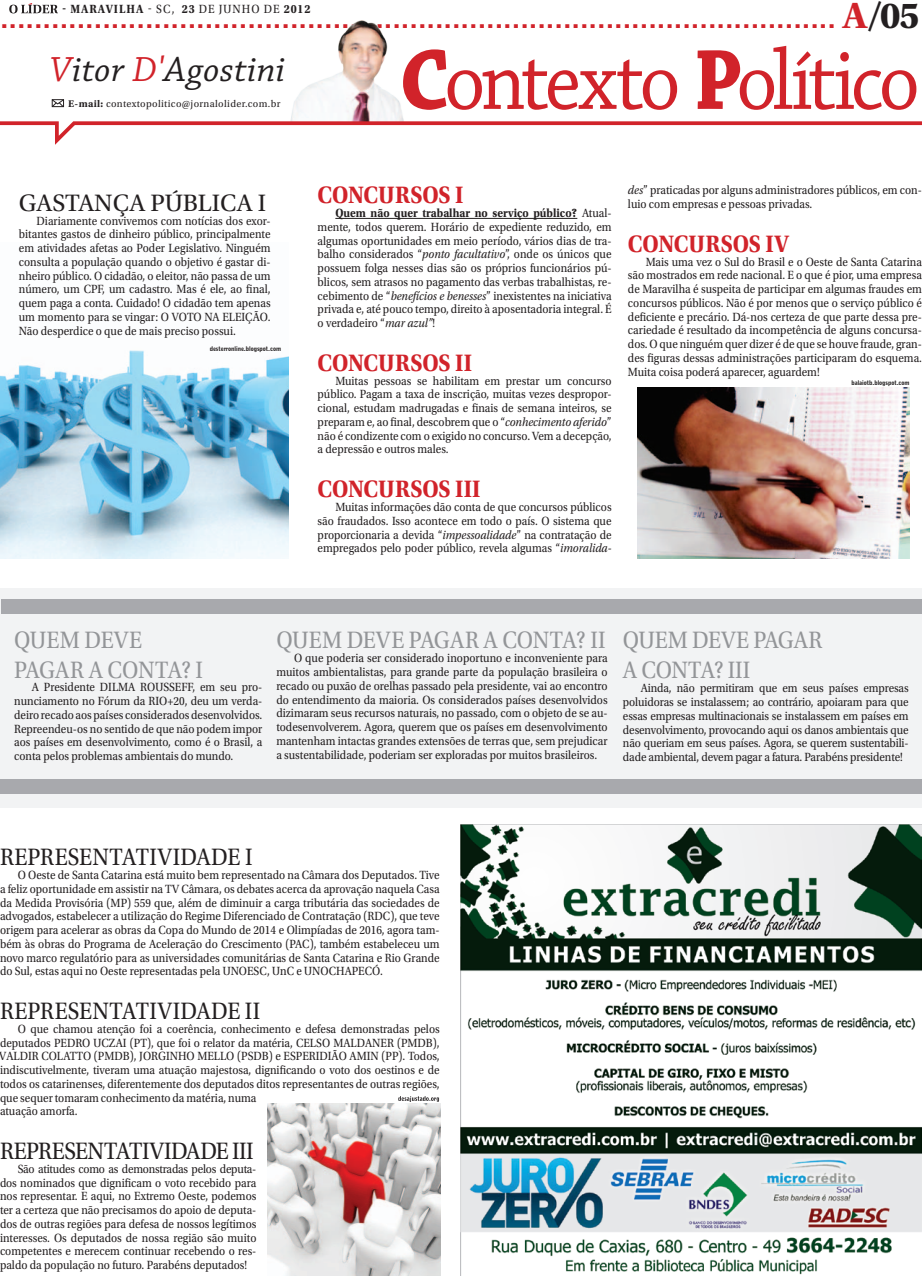
<style>
.page{position:relative;width:922px;height:1276px;background:#fff}
.page>*{position:absolute;margin:0;border:0;box-sizing:border-box;transform-origin:0 0}
.t1{font:90px "Chaparral Pro";letter-spacing:-.055em;color:#d1232a;scale:.9 1}
.t2{font:700 38.25px "Utopia Std";color:#231f20}
.t3{font:italic 36.75px "Chaparral Pro";letter-spacing:.015em;color:#231f20}
.t4{font:25px/30px "Utopia Std";letter-spacing:-.005em;color:#939598;scale:.9 1}
.t5{font:25px "Utopia Std";color:#231f20;scale:.9 1}
.t6{font:700 25px "Utopia Std";letter-spacing:-.005em;color:#d1232a;scale:.9 1}
.t7{font:25px "Utopia Std";color:#231f20}
.t8{font:700 24.12px "Rockwell";color:#d1232a}
.t9{font:12.5px/13.8px "Utopia Std";color:#231f20;text-align:justify;scale:.9 1}
.t10{font:700 12.5px "Utopia Std";letter-spacing:.085em;color:#231f20;scale:.9 1}
.t11{font:10.25px "Utopia Std";color:#231f20}
.t12{font:900 6.25px "Bell Gothic BT";letter-spacing:-.01em;color:#231f20;scale:.96 1}
.s1{color:#d1232a}
.s2{font-weight:400}
.s3{font-weight:700}
.s4{font-style:italic}
</style>
<div class="page">
<svg style="left:9px;top:3px;width:49px;height:10px"></svg>
<div style="left:0;top:588px;width:921px;height:220px;background:#f2f3f4"></div>
<div style="left:1px;top:599px;width:920px;height:14px;background:#a8a9ad"></div>
<div style="left:0;top:779px;width:921px;height:14px;background:#a8a9ad"></div>
<hr style="left:335px;top:218px;width:242px;height:1px;background:#231f20">
<img style="left:0;top:350px;width:289px;height:208px">
<img style="left:291px;top:20px;width:112px;height:99px">
<svg style="left:0;top:119px;width:921px;height:26px"></svg>
<svg style="left:51px;top:99px;width:13px;height:9px"></svg>
<img style="left:460px;top:824px;width:461px;height:452px">
<img style="left:637px;top:388px;width:272px;height:170px">
<svg style="left:398px;top:1096px;width:41px;height:6px"></svg>
<img style="left:267px;top:1103px;width:173px;height:173px">
<h2 class="t2" style="left:842px;top:-7px;width:79px"><span class="s1">a</span>/05</h2>
<p class="t10" style="left:62px;top:2px;width:277px">- MARAVILHA <span class="s2">- SC,</span> 23 <span class="s2">de JUNHO DE</span> 2012</p>
<h3 class="t8" style="left:0;top:5px;width:837px">..................................................................................................</h3>
<h1 class="t1" style="left:399px;top:31px;width:579px"><span class="s3">C</span>ontexto <span class="s3">P</span>olítico</h1>
<h3 class="t3" style="left:50px;top:49px;width:237px"><span class="s1">V</span>itor <span class="s1">D'</span>Agostini</h3>
<p class="t11" style="left:68px;top:98px;width:214px"><span class="s3">E-mail:</span> contextopolitico@jornalolider.com.br</p>
<h3 class="t7" style="left:19px;top:189px;width:247px">GASTANÇA PÚBLICA I</h3>
<p class="t9" style="left:19px;top:214px;width:281px;text-indent:18px">Diariamente convivemos com notícias dos exor&shy;bitantes gastos de dinheiro público, principalmente em atividades afetas ao Poder Legislativo. Ninguém consulta a população quando o objetivo é gastar di&shy;nheiro público. O cidadão, o eleitor, não passa de um número, um CPF, um cadastro. Mas é ele, ao final, quem paga a conta. Cuidado! O cidadão tem apenas um momento para se vingar: O VOTO NA ELEI ÇÃO.<br>Não desperdice o que de mais preciso possui.</p>
<p class="t12" style="left:210px;top:345px;width:76px">desterronline.blogspot.com</p>
<h3 class="t6" style="left:317px;top:181px;width:164px">CONCURSOS I</h3>
<p class="t9" style="left:317px;top:206px;width:328px;text-indent:18px"><span class="s3">Quem não quer trabalhar no serviço público?</span> Atual&shy;mente, todos querem. Horário de expediente reduzido, em algumas oportunidades em meio período, vários dias de tra&shy;balho considerados “<span class="s4">ponto facultativo</span>”, onde os únicos que possuem folga nesses dias são os próprios funcionários pú&shy;blicos, sem atrasos no pagamento das verbas trabalhistas, re&shy;cebimento de “<span class="s4">benefícios e benesses</span>” inexistentes na iniciativa privada e, até pouco tempo, direito à aposentadoria integral. É o verdadeiro “<span class="s4">mar azul”</span>!</p>
<h3 class="t6" style="left:317px;top:348px;width:173px">CONCURSOS II</h3>
<p class="t9" style="left:317px;top:374px;width:328px;text-indent:18px">Muitas pessoas se habilitam em prestar um concurso público. Pagam a taxa de inscrição, muitas vezes despropor&shy;cional, estudam madrugadas e finais de semana inteiros, se preparam e, ao final, descobrem que o “<span class="s4">conhecimento aferido</span>” não é condizente com o exigido no concurso. Vem a decepção, a depressão e outros males.</p>
<h3 class="t6" style="left:317px;top:474px;width:182px">CONCURSOS III</h3>
<p class="t9" style="left:317px;top:500px;width:328px;text-indent:18px">Muitas informações dão conta de que concursos públicos são fraudados. Isso acontece em todo o país. O sistema que proporcionaria a devida “<span class="s4">impessoalidade</span>” na contratação de empregados pelo poder público, revela algumas “<span class="s4">imoralida-</span></p>
<p class="t9" style="left:627px;top:184px;width:328px"><span class="s4">des</span>” praticadas por alguns administradores públicos, em con&shy;luio com empresas e pessoas privadas.</p>
<h3 class="t6" style="left:627px;top:229px;width:181px">CONCURSOS IV</h3>
<p class="t9" style="left:627px;top:255px;width:328px;text-indent:18px">Mais uma vez o Sul do Brasil e o Oeste de Santa Catarina são mostrados em rede nacional. E o que é pior, uma empresa de Maravilha é suspeita de participar em algumas fraudes em concursos públicos. Não é por menos que o serviço público é deficiente e precário. Dá-nos certeza de que parte dessa pre&shy;cariedade é resultado da incompetência de alguns concursa&shy;dos. O que ninguém quer dizer é de que se houve fraude, gran&shy;des figuras dessas administrações participaram do esquema.<br>Muita coisa poderá aparecer, aguardem!</p>
<p class="t12" style="left:851px;top:379px;width:62px">balaiotb.blogspot.com</p>
<h3 class="t4" style="left:14px;top:625px;width:210px">QUEM DEVE<br>PAGAR A CONTA? I</h3>
<p class="t9" style="left:14px;top:680px;width:277px;text-indent:18px">A Presidente DILMA ROUSSEFF, em seu pro&shy;nunciamento no Fórum da RIO+20, deu um verda&shy;deiro recado aos países considerados desenvolvidos.<br>Repreendeu-os no sentido de que não podem impor aos países em desenvolvimento, como é o Brasil, a conta pelos problemas ambientais do mundo.</p>
<h3 class="t4" style="left:276px;top:626px;width:358px">QUEM DEVE PAGAR A CONTA? II</h3>
<p class="t9" style="left:276px;top:651px;width:369px;text-indent:18px">O que poderia ser considerado inoportuno e inconveniente para muitos ambientalistas, para grande parte da população brasileira o recado ou puxão de orelhas passado pela presidente, vai ao encontro do entendimento da maioria. Os considerados países desenvolvidos dizimaram seus recursos naturais, no passado, com o objeto de se au&shy;todesenvolverem. Agora, querem que os países em desenvolvimento mantenham intactas grandes extensões de terras que, sem prejudicar a sustentabilidade, poderiam ser exploradas por muitos brasileiros.</p>
<h3 class="t4" style="left:622px;top:626px;width:223px">QUEM DEVE PAGAR<br>A CONTA? III</h3>
<p class="t9" style="left:622px;top:681px;width:319px;text-indent:18px">Ainda, não permitiram que em seus países empresas poluidoras se instalassem; ao contrário, apoiaram para que essas empresas multinacionais se instalassem em países em desenvolvimento, provocando aqui os danos ambientais que não queriam em seus países. Agora, se querem sustentabili&shy;dade ambiental, devem pagar a fatura. Parabéns presidente!</p>
<h3 class="t5" style="left:0;top:843px;width:136px">REPRESENTATI</h3>
<h3 class="t5" style="left:158px;top:843px;width:33px">VIDADE</h3>
<h3 class="t5" style="left:245px;top:843px;width:8px">I</h3>
<p class="t9" style="left:0;top:868px;width:490px;text-indent:18px">O Oeste de Santa Catarina está muito bem representado na Câmara dos Deputados. Tive a feliz oportunidade em assistir na TV Câmara, os debates acerca da aprovação naquela Casa da Medida Provisória (MP) 559 que, além de diminuir a carga tributária das sociedades de advogados, estabelecer a utilização do Regime Diferenciado de Contratação (RDC), que teve origem para acelerar as obras da Copa do Mundo de 2014 e Olimpíadas de 2016, agora tam&shy;bém às obras do Programa de Aceleração do Crescimento (PAC), também estabeleceu um novo marco regulatório para as universidades comunitárias de Santa Catarina e Rio Grande do Sul, estas aqui no Oeste representadas pela UNOESC, UnC e UNOCHAPECÓ.</p>
<h3 class="t5" style="left:0;top:997px;width:136px">REPRESENTATI</h3>
<h3 class="t5" style="left:158px;top:997px;width:33px">VIDADE</h3>
<h3 class="t5" style="left:245px;top:997px;width:9px">II</h3>
<p class="t9" style="left:0;top:1022px;width:490px;text-align:left;text-indent:18px">O que chamou atenção foi a coerência, conhecimento e defesa demonstradas pelos deputados PEDRO UCZAI (PT), que foi o relator da matéria, CELSO MALDANER (PMDB), VALDIR COLATTO (PMDB), JORGINHO MELLO (PSDB) e ESPERIDIÃO AMIN (PP). Todos, indiscutivelmente, tiveram uma atuação majestosa, dignificando o voto dos oestinos e de todos os catarinenses, diferentemente dos deputados ditos representantes de outras regiões, que sequer tomaram conhecimento da matéria, numa<br>atuação amorfa.</p>
<h3 class="t5" style="left:0;top:1137px;width:129px">REPRESENTATI</h3>
<h3 class="t5" style="left:150px;top:1137px;width:32px">VIDADE</h3>
<h3 class="t5" style="left:232px;top:1137px;width:9px">III</h3>
<p class="t9" style="left:0;top:1162px;width:286px;text-indent:18px">São atitudes como as demonstradas pelos deputa&shy;dos nominados que dignificam o voto recebido para nos representar. E aqui, no Extremo Oeste, podemos ter a certeza que não precisamos do apoio de deputa&shy;dos de outras regiões para defesa de nossos legítimos interesses. Os deputados de nossa região são muito competentes e merecem continuar recebendo o res&shy;paldo da população no futuro. Parabéns deputados!</p>
</div>
